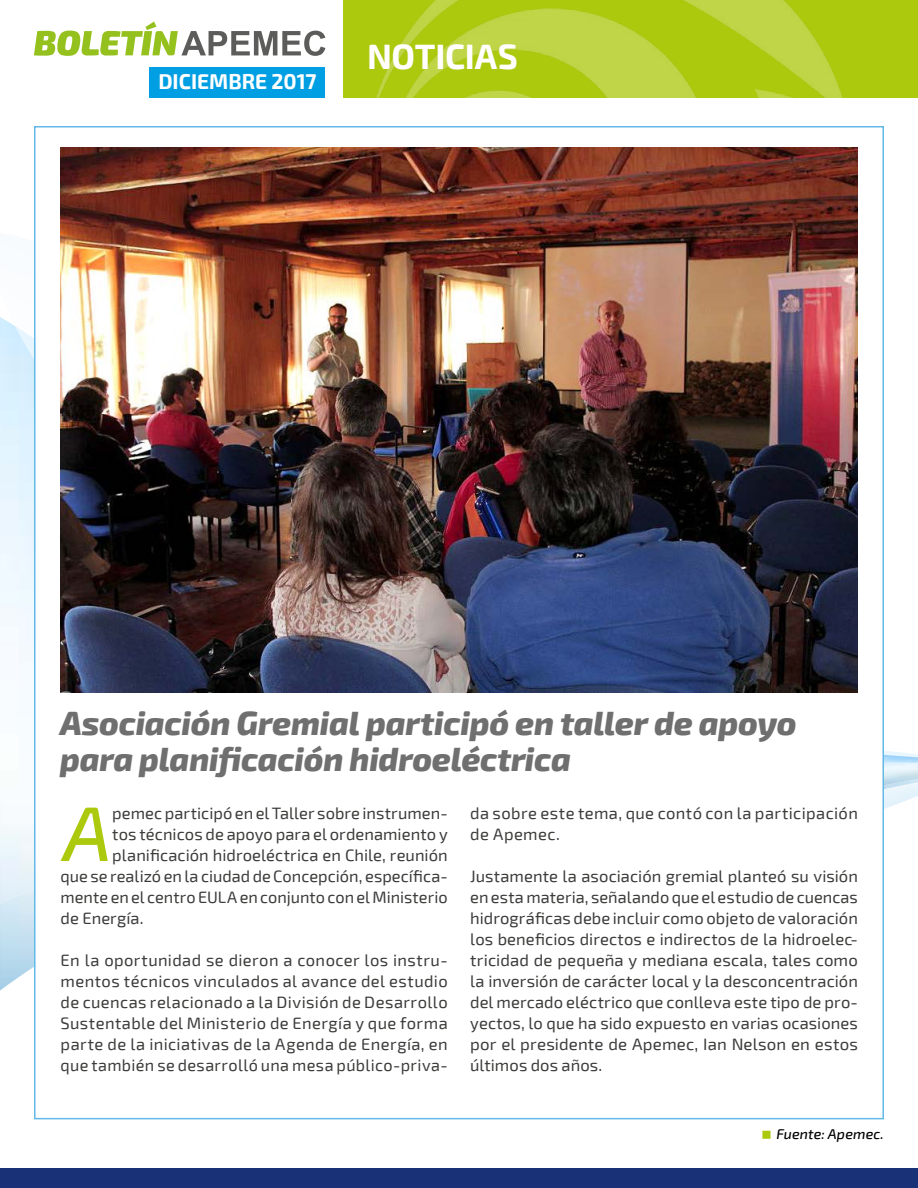
<style>
.page{position:relative;width:918px;height:1188px;background:#fff}
.page>*{position:absolute;margin:0;border:0;box-sizing:border-box;transform-origin:0 0}
.t1{font:italic 500 77.4px "Exo 2";color:#adc90e}
.t2{font:700 34.5px "Exo 2";letter-spacing:-.01em;color:#fff}
.t3{font:italic 800 33px/36px "Exo 2";letter-spacing:-.01em;color:#706f6f}
.t4{font:700 21px "Exo 2";color:#fff}
.t5{font:16.5px/21px "Exo 2";letter-spacing:.01em;color:#3c3c3b;text-align:justify}
.t6{font:italic 500 14.25px "Exo 2";letter-spacing:.01em;color:#000}
</style>
<div class="page">
<img style="left:0;top:929px;width:34px;height:62px">
<img style="left:0;top:317px;width:918px;height:612px">
<svg style="left:34px;top:22px;width:291px;height:34px"></svg>
<div style="left:149px;top:67px;width:176px;height:31px;background:#009fe3"></div>
<div style="left:344px;top:0;width:574px;height:98px;background:#adc90e"></div>
<img style="left:376px;top:0;width:467px;height:98px">
<div style="left:34px;top:126px;width:850px;height:993px;background:#fff;border:2px solid #63b9e8"></div>
<div style="left:0;top:1168px;width:918px;height:20px;background:#183177"></div>
<img style="left:61px;top:147px;width:797px;height:546px">
<p class="t4" style="left:158px;top:69px;width:160px">DICIEMBRE 2017</p>
<h2 class="t2" style="left:367px;top:36px;width:152px">NOTICIAS</h2>
<h3 class="t3" style="left:60px;top:706px;width:738px">Asociación Gremial participó en taller de apoyo para planificación hidroeléctrica</h3>
<h1 class="t1" style="left:63px;top:788px;width:50px">A</h1>
<p class="t5" style="left:112px;top:803px;width:337px">pemec participó en el Taller sobre instrumen-</p>
<p class="t5" style="left:112px;top:824px;width:337px">tos técnicos de apoyo para el ordenamiento y</p>
<p class="t5" style="left:112px;top:845px;width:337px">planificación hidroeléctrica en Chile, reunión</p>
<p class="t5" style="left:61px;top:866px;width:389px">que se realizó en la ciudad de Concepción, específica-</p>
<p class="t5" style="left:61px;top:887px;width:389px">mente en el centro EULA en conjunto con el Ministerio</p>
<p class="t5" style="left:61px;top:908px;width:84px">de Energía.</p>
<p class="t5" style="left:61px;top:950px;width:389px">En la oportunidad se dieron a conocer los instru&shy;mentos técnicos vinculados al avance del estudio de cuencas relacionado a la División de Desarrollo Sustentable del Ministerio de Energía y que forma parte de la iniciativas de la Agenda de Energía, en que también se desarrolló una mesa público-priva-</p>
<p class="t5" style="left:470px;top:803px;width:389px">da sobre este tema, que contó con la participación de Apemec.</p>
<p class="t5" style="left:470px;top:866px;width:389px">Justamente la asociación gremial planteó su visión en esta materia, señalando que el estudio de cuencas hidrográficas debe incluir como objeto de valoración los beneficios directos e indirectos de la hidroelec&shy;tricidad de pequeña y mediana escala, tales como la inversión de carácter local y la desconcentración del mercado eléctrico que conlleva este tipo de pro&shy;yectos, lo que ha sido expuesto en varias ocasiones por el presidente de Apemec, Ian Nelson en estos últimos dos años.</p>
<p class="t6" style="left:776px;top:1126px;width:109px">Fuente: Apemec.</p>
</div>
